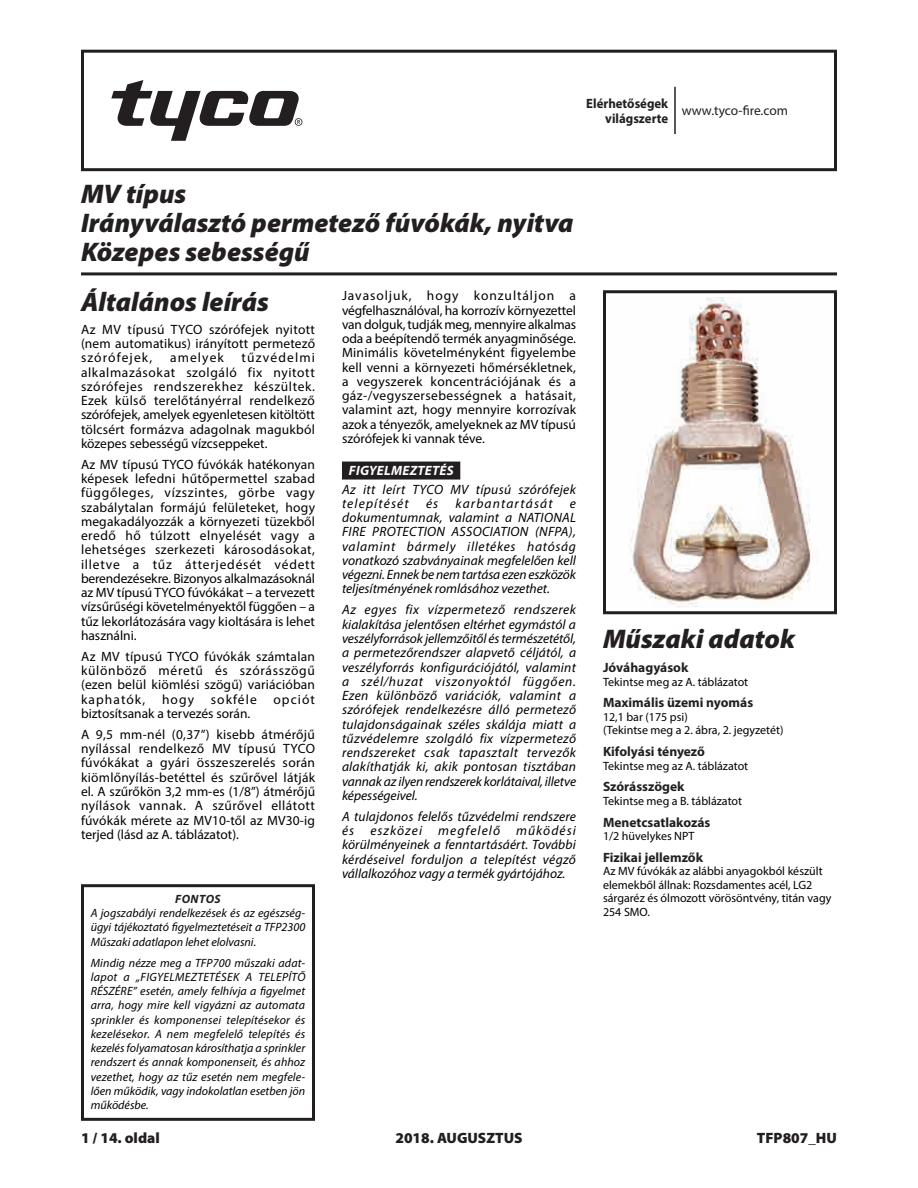
<style>
.page{position:relative;width:918px;height:1188px;background:#fff}
.page>*{position:absolute;margin:0;border:0;box-sizing:border-box;transform-origin:0 0}
.t1{font:italic 900 27px/28.8px "Myriad Pro";color:#231f20}
.t2{font:900 15px "Myriad Pro";color:#231f20}
.t3{font:13.5px/14.2px "Myriad Pro";color:#000;text-align:justify}
.t4{font:italic 13.5px/14.2px "Myriad Pro";color:#000;text-align:justify}
.t5{font:700 13.5px "Myriad Pro";color:#231f20}
.t6{font:italic 13.5px/14.2px "Myriad Pro";letter-spacing:.025em;color:#000}
.t7{font:700 13.5px/15px "Myriad Pro";color:#231f20;text-align:right;scale:.95 1}
.t8{font:13.5px "Myriad Pro";letter-spacing:-.005em;color:#231f20}
.t9{font:italic 700 13.5px "Myriad Pro";letter-spacing:.02em;color:#fff}
.t10{font:italic 13.5px "Myriad Pro";letter-spacing:.085em;color:#000}
.t11{font:13.5px "Myriad Pro";letter-spacing:.085em;color:#000}
.t12{font:italic 12px/14.2px "Myriad Pro";color:#000;text-align:justify}
.t13{font:12px/13.5px "Myriad Pro";color:#000}
.t14{font:italic 700 12px "Myriad Pro";letter-spacing:.035em;color:#231f20}
</style>
<div class="page">
<div style="left:81px;top:50px;width:756px;height:121px;border:3px solid #231f20"></div>
<hr style="left:81px;top:272px;width:756px;height:3px;background:#231f20">
<div style="left:81px;top:884px;width:234px;height:237px;border:3px solid #231f20"></div>
<hr style="left:674px;top:87px;width:2px;height:47px;background:#231f20">
<svg style="left:111px;top:80px;width:191px;height:61px"></svg>
<div style="left:342px;top:462px;width:118px;height:18px;background:#231f20"></div>
<img style="left:629px;top:297px;width:182px;height:310px">
<div style="left:603px;top:290px;width:234px;height:324px;border:3px solid #231f20"></div>
<p class="t7" style="left:586px;top:96px;width:88px">Elérhetőségek világszerte</p>
<p class="t8" style="left:682px;top:103px;width:108px">www.tyco-fire.com</p>
<h1 class="t1" style="left:81px;top:180px;width:494px">MV típus<br>Irányválasztó permetező fúvókák, nyitva<br>Közepes sebességű</h1>
<h1 class="t1" style="left:81px;top:287px;width:189px">Általános leírás</h1>
<p class="t3" style="left:81px;top:322px;width:236px">Az MV típusú TYCO szórófejek nyitott (nem automatikus) irányított permetező szórófejek,</p>
<p class="t3" style="left:81px;top:350px;width:236px;text-indent:161px">tűzvédelmi alkalmazásokat szolgáló fix nyitott szórófejes rendszerekhez készültek.<br>Ezek külső terelőtányérral rendelkező szórófejek, amelyek egyenletesen kitöltött tölcsért formázva adagolnak magukból közepes sebességű vízcseppeket.</p>
<p class="t3" style="left:81px;top:457px;width:236px">Az MV típusú TYCO fúvókák hatékonyan képesek lefedni hűtőpermettel szabad függőleges, vízszintes, görbe vagy szabálytalan formájú felületeket, hogy megakadályozzák a környezeti tüzekből eredő hő túlzott elnyelését vagy a lehetséges szerkezeti károsodásokat, illetve a tűz átterjedését védett berendezésekre. Bizonyos alkalmazásoknál az MV típusú TYCO fúvókákat – a tervezett vízsűrűségi követelményektől függően – a tűz lekorlátozására vagy kioltására is lehet használni.</p>
<p class="t3" style="left:81px;top:649px;width:236px">Az MV típusú TYCO fúvókák számtalan különböző méretű és szórásszögű (ezen belül kiömlési szögű) variációban kaphatók, hogy sokféle opciót biztosítsanak a tervezés során.</p>
<p class="t3" style="left:81px;top:727px;width:236px">A 9,5 mm-nél (0,37”) kisebb átmérőjű nyílással rendelkező MV típusú TYCO fúvókákat a gyári összeszerelés során kiömlőnyílás-betéttel és szűrővel látják el. A szűrőkön 3,2 mm-es (1/8”) átmérőjű nyílások vannak. A szűrővel ellátott fúvókák mérete az MV10-től az MV30-ig terjed (lásd az A. táblázatot).</p>
<p class="t11" style="left:170px;top:349px;width:55px">amelyek</p>
<p class="t14" style="left:175px;top:891px;width:47px">FONTOS</p>
<p class="t12" style="left:91px;top:906px;width:216px">A jogszabályi rendelkezések és az egészség&shy;ügyi tájékoztató figyelmeztetéseit a TFP2300<br>Műszaki adatlapon lehet elolvasni.</p>
<p class="t12" style="left:91px;top:955px;width:216px">Mindig nézze meg a TFP700 műszaki adat&shy;lapot a „FIGYELMEZTETÉSEK A TELEPÍTŐ RÉSZÉRE” esetén, amely felhívja a figyelmet arra, hogy mire kell vigyázni az automata sprinkler és komponensei telepítésekor és kezelésekor. A nem megfelelő telepítés és kezelés folyamatosan károsíthatja a sprinkler rendszert és annak komponenseit, és ahhoz vezethet, hogy az tűz esetén nem megfele&shy;lően működik, vagy indokolatlan esetben jön működésbe.</p>
<p class="t3" style="left:342px;top:289px;width:236px">Javasoljuk, hogy konzultáljon a végfelhasználóval, ha korrozív környezettel van dolguk, tudják meg, mennyire alkalmas oda a beépítendő termék anyagminősége.<br>Minimális követelményként figyelembe kell venni a környezeti hőmérsékletnek, a vegyszerek koncentrációjának és a gáz-/vegyszersebességnek a hatásait, valamint azt, hogy mennyire korrozívak azok a tényezők, amelyeknek az MV típusú szórófejek ki vannak téve.</p>
<p class="t9" style="left:349px;top:462px;width:106px">FIGYELMEZTETÉS</p>
<p class="t6" style="left:342px;top:482px;width:235px">Az itt leírt TYCO MV típusú szórófejek telepítését</p>
<p class="t4" style="left:426px;top:496px;width:14px">és</p>
<p class="t10" style="left:456px;top:495px;width:98px">karbantartását</p>
<p class="t4" style="left:342px;top:496px;width:236px;text-indent:228px">e dokumentumnak, valamint a NATIONAL FIRE PROTECTION ASSOCIATION (NFPA), valamint bármely illetékes hatóság vonatkozó szabványainak megfelelően kell végezni. Ennek be nem tartása ezen eszközök teljesítményének romlásához vezethet.</p>
<p class="t4" style="left:342px;top:603px;width:236px">Az egyes fix vízpermetező rendszerek kialakítása jelentősen eltérhet egymástól a veszélyforrások jellemzőitől és természetétől, a permetezőrendszer alapvető céljától, a veszélyforrás konfigurációjától, valamint a szél/huzat viszonyoktól függően.<br>Ezen különböző variációk, valamint a szórófejek rendelkezésre álló permetező tulajdonságainak széles skálája miatt a tűzvédelemre szolgáló fix vízpermetező rendszereket csak tapasztalt tervezők alakíthatják ki, akik pontosan tisztában vannak az ilyen rendszerek korlátaival, illetve képességeivel.</p>
<p class="t4" style="left:342px;top:809px;width:236px">A tulajdonos felelős tűzvédelmi rendszere és eszközei megfelelő működési körülményeinek a fenntartásáért. További kérdéseivel forduljon a telepítést végző vállalkozóhoz vagy a termék gyártójához.</p>
<h1 class="t1" style="left:603px;top:625px;width:194px">Műszaki adatok</h1>
<p class="t5" style="left:603px;top:659px;width:87px">Jóváhagyások</p>
<p class="t13" style="left:603px;top:675px;width:147px">Tekintse meg az A. táblázatot</p>
<p class="t5" style="left:603px;top:694px;width:152px">Maximális üzemi nyomás</p>
<p class="t13" style="left:603px;top:710px;width:182px">12,1 bar (175 psi)<br>(Tekintse meg a 2. ábra, 2. jegyzetét)</p>
<p class="t5" style="left:603px;top:743px;width:104px">Kifolyási tényező</p>
<p class="t13" style="left:603px;top:759px;width:147px">Tekintse meg az A. táblázatot</p>
<p class="t5" style="left:603px;top:778px;width:83px">Szórásszögek</p>
<p class="t13" style="left:603px;top:794px;width:141px">Tekintse meg a B. táblázatot</p>
<p class="t5" style="left:603px;top:813px;width:109px">Menetcsatlakozás</p>
<p class="t13" style="left:603px;top:829px;width:93px">1/2 hüvelykes NPT</p>
<p class="t5" style="left:603px;top:848px;width:102px">Fizikai jellemzők</p>
<p class="t13" style="left:603px;top:864px;width:230px">Az MV fúvókák az alábbi anyagokból készült elemekből állnak: Rozsdamentes acél, LG2 sárgaréz és ólmozott vörösöntvény, titán vagy 254 SMO.</p>
<p class="t2" style="left:81px;top:1129px;width:80px">1 / 14. oldal</p>
<p class="t2" style="left:395px;top:1129px;width:129px">2018. AUGUSZTUS</p>
<p class="t2" style="left:757px;top:1129px;width:82px">TFP807_HU</p>
</div>
